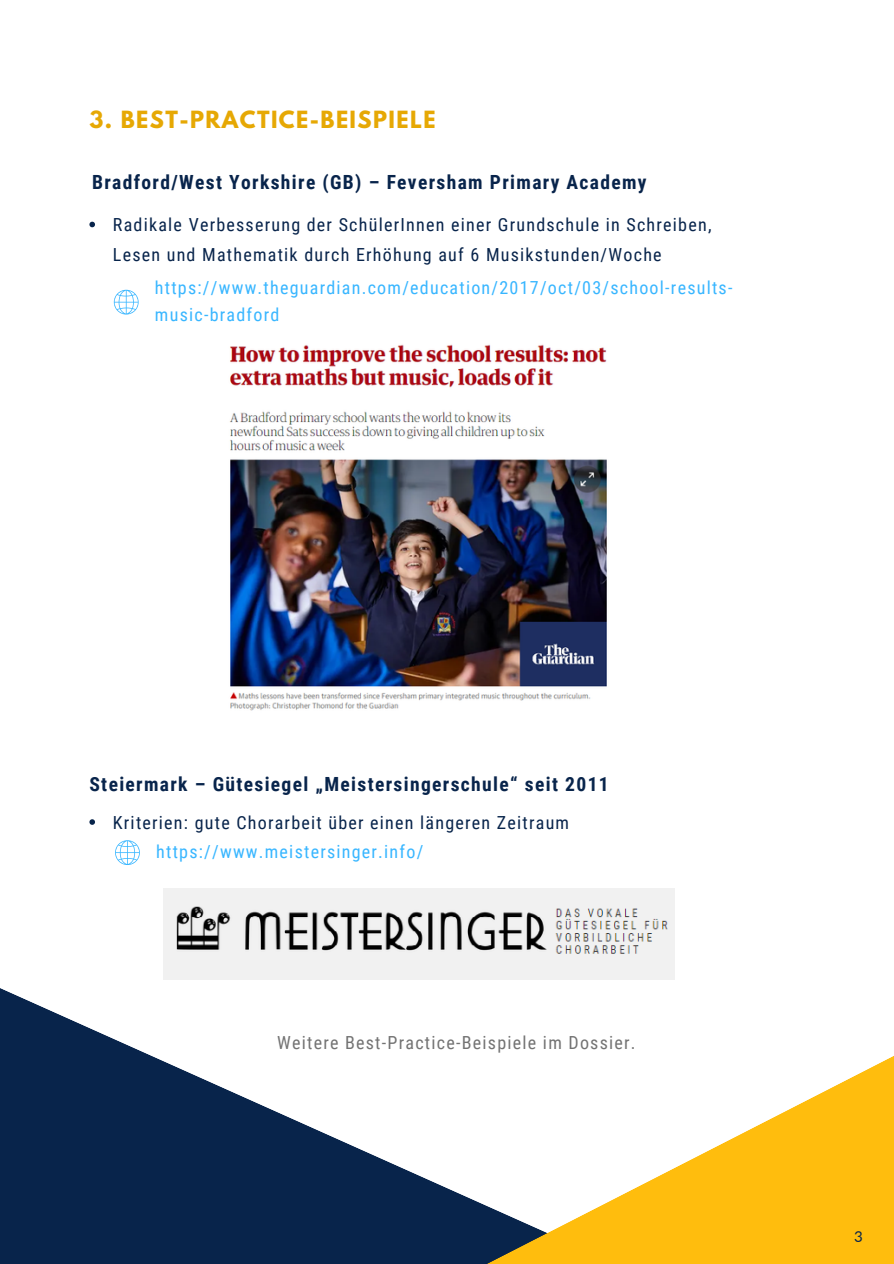
<style>
.page{position:relative;width:894px;height:1264px;background:#fff}
.page>*{position:absolute;margin:0;border:0;box-sizing:border-box;transform-origin:0 0}
.t1{font:700 21px "League Spartan";letter-spacing:.07em;color:#e6a804}
.t2{font:700 19.5px "Roboto Condensed";letter-spacing:.07em;color:#08244b}
.t3{font:18px/29.8px "Roboto Condensed";letter-spacing:.07em;color:#08244b}
.t4{font:18px/26.1px "Roboto Condensed";letter-spacing:.07em;color:#38b6ff}
.t5{font:18px "Roboto Condensed";letter-spacing:.07em;color:#737373}
.t6{font:15px "Lato";color:#08244b}
</style>
<div class="page">
<svg style="left:89px;top:819px;width:6px;height:5px"></svg>
<svg style="left:89px;top:222px;width:6px;height:5px"></svg>
<svg style="left:0;top:912px;width:675px;height:351px;fill:#08244b"></svg>
<svg style="left:259px;top:1007px;width:634px;height:256px"></svg>
<img style="left:229px;top:344px;width:378px;height:367px">
<img style="left:163px;top:889px;width:511px;height:90px">
<svg style="left:114px;top:290px;width:25px;height:24px"></svg>
<svg style="left:115px;top:840px;width:25px;height:25px"></svg>
<p class="t1" style="left:89px;top:109px;width:347px">3. BEST-PRACTICE-BEISPIELE</p>
<p class="t2" style="left:92px;top:171px;width:556px">Bradford/West Yorkshire (GB) – Feversham Primary Academy</p>
<p class="t3" style="left:113px;top:210px;width:600px">Radikale Verbesserung der SchülerInnen einer Grundschule in Schreiben,<br>Lesen und Mathematik durch Erhöhung auf 6 Musikstunden/Woche</p>
<p class="t4" style="left:155px;top:275px;width:579px">https://www.theguardian.com/education/2017/oct/03/school-results&shy;music-bradford</p>
<p class="t2" style="left:89px;top:772px;width:520px">Steiermark – Gütesiegel „Meistersingerschule“ seit 2011</p>
<p class="t3" style="left:113px;top:807px;width:457px">Kriterien: gute Chorarbeit über einen längeren Zeitraum</p>
<p class="t4" style="left:156px;top:838px;width:269px">https://www.meistersinger.info/</p>
<p class="t5" style="left:277px;top:1032px;width:360px">Weitere Best-Practice-Beispiele im Dossier.</p>
<p class="t6" style="left:853px;top:1227px;width:10px">3</p>
</div>
